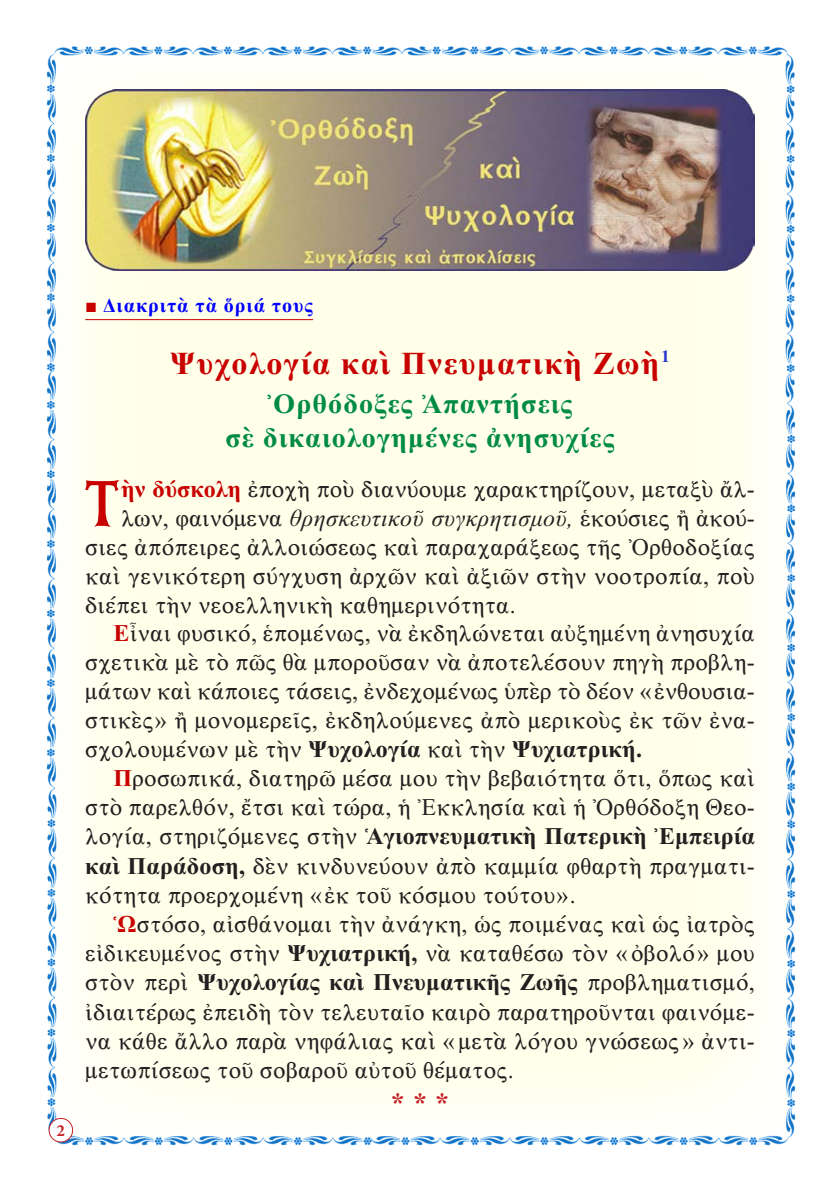
<style>
.page{position:relative;width:840px;height:1191px;background:#fff}
.page>*{position:absolute;margin:0;border:0;box-sizing:border-box;transform-origin:0 0}
.t1{font:65px "BYZIMAK";color:#c80000}
.t2{font:32px "CTOS New Times Bold Test 1";letter-spacing:.05em;color:#c80000}
.t3{font:28px "CTOS New Times Bold Test 1";letter-spacing:.04em;color:#008b44}
.Asteriskoi{font:28px "CTOS New Times Bold Test 1";color:#c72026}
.t4{font:24px/29.2px "CTOS New Times Roman Test 1";letter-spacing:.01em;color:#231f20;text-align:justify}
.t5{font:24px "CTOS New Times Roman Test 1";letter-spacing:-.01em;color:#231f20}
.t6{font:20px "CTOS New Times Bold Test 1";letter-spacing:.05em;color:#00f}
.t7{font:700 17px "Minion Pro";color:#c72026}
.s1{font-family:"CTOS New Times Roman Test 1";color:#c80000}
.s2{font-family:"CTOS New Times Bold Test 1";color:#c80000}
.s3{font-family:"CTOS New Times Italic Test 1"}
.s4{font-family:"CTOS New Times Bold Test 1"}
</style>
<div class="page">
<img style="left:46px;top:46px;width:750px;height:1100px">
<hr style="left:85px;top:319px;width:228px;height:1px;background:#c80000">
<div style="left:49px;top:1118px;width:24px;height:24px;background:#fff;border-radius:50%"></div>
<div style="left:49px;top:1118px;width:24px;height:24px;border:1px solid #c72026;border-radius:50%"></div>
<img style="left:86px;top:89px;width:667px;height:181px">
<p class="t7" style="left:57px;top:1118px;width:10px">2</p>
<p class="t6" style="left:85px;top:294px;width:229px"><span class="s1">■</span> Διακριτὰ τὰ ὅριά τους</p>
<p class="t2" style="left:170px;top:345px;width:500px">Ψυχολογία καὶ Πνευματικὴ Ζωὴ<sup>1</sup></p>
<p class="t3" style="left:267px;top:388px;width:306px">Ὀρθόδοξες Ἀπαντήσεις</p>
<p class="t3" style="left:225px;top:422px;width:390px">σὲ δικαιολογημένες ἀνησυχίες</p>
<p class="t1" style="left:83px;top:465px;width:40px">Τ</p>
<p class="t4" style="left:121px;top:475px;width:634px"><span class="s2">ὴν δύσκολη</span> ἐποχὴ ποὺ διανύουμε χαρακτηρίζουν, μεταξὺ ἄλ-</p>
<p class="t5" style="left:121px;top:505px;width:634px">λων, φαινόμενα <span class="s3">θρησκευτικοῦ συγκρητισμοῦ,</span> ἑκούσιες ἢ ἀκού-</p>
<p class="t4" style="left:85px;top:532px;width:670px">σιες ἀπόπειρες ἀλλοιώσεως καὶ παραχαράξεως τῆς Ὀρθοδοξίας</p>
<p class="t4" style="left:85px;top:561px;width:670px">καὶ γενικότερη σύγχυση ἀρχῶν καὶ ἀξιῶν στὴν νοοτροπία, ποὺ</p>
<p class="t4" style="left:85px;top:590px;width:432px">διέπει τὴν νεοελληνικὴ καθημερινότητα.</p>
<p class="t4" style="left:85px;top:619px;width:671px;text-indent:28px"><span class="s2">Ε</span>ἶναι φυσικό, ἑπομένως, νὰ ἐκδηλώνεται αὐξημένη ἀνησυχία σχετικὰ μὲ τὸ πῶς θὰ μποροῦσαν νὰ ἀποτελέσουν πηγὴ προβλη&shy;μάτων καὶ κάποιες τάσεις, ἐνδεχομένως ὑπὲρ τὸ δέον «ἐνθουσια&shy;στικὲς» ἢ μονομερεῖς, ἐκδηλούμενες ἀπὸ μερικοὺς ἐκ τῶν ἐνα&shy;σχολουμένων μὲ τὴν <span class="s4">Ψυχολογία</span> καὶ τὴν <span class="s4">Ψυχιατρική.</span></p>
<p class="t4" style="left:85px;top:763px;width:670px;text-indent:28px"><span class="s2">Π</span>ροσωπικά, διατηρῶ μέσα μου τὴν βεβαιότητα ὅτι, ὅπως καὶ στὸ παρελθόν, ἔτσι καὶ τώρα, ἡ Ἐκκλησία καὶ ἡ Ὀρθόδοξη Θεο&shy;λογία, στηριζόμενες στὴν <span class="s4">Ἁγιοπνευματικὴ Πατερικὴ Ἐμπειρία καὶ Παράδοση,</span> δὲν κινδυνεύουν ἀπὸ καμμία φθαρτὴ πραγματι&shy;κότητα προερχομένη «ἐκ τοῦ κόσμου τούτου».</p>
<p class="t4" style="left:85px;top:909px;width:671px;text-indent:28px"><span class="s2">Ὡ</span>στόσο, αἰσθάνομαι τὴν ἀνάγκη, ὡς ποιμένας καὶ ὡς ἰατρὸς εἰδικευμένος στὴν <span class="s4">Ψυχιατρική,</span> νὰ καταθέσω τὸν « ὀβολό» μου στὸν περὶ <span class="s4">Ψυχολογίας καὶ Πνευματικῆς Ζωῆς</span> προβληματισμό, ἰδιαιτέρως ἐπειδὴ τὸν τελευταῖο καιρὸ παρατηροῦνται φαινόμε&shy;να κάθε ἄλλο παρὰ νηφάλιας καὶ « μετὰ λόγου γνώσεως» ἀντι&shy;μετωπίσεως τοῦ σοβαροῦ αὐτοῦ θέματος.</p>
<p class="Asteriskoi" style="left:390px;top:1087px;width:60px">* * *</p>
</div>
